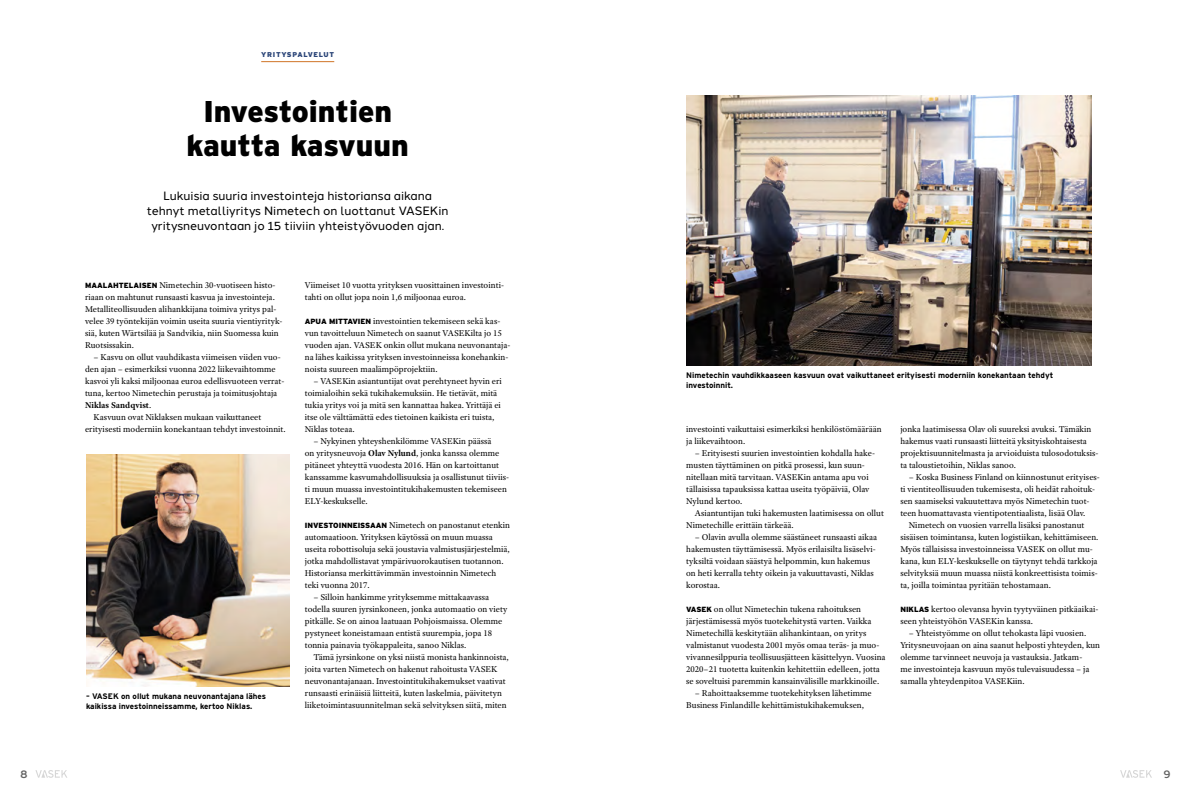
<style>
.page{position:relative;width:1191px;height:794px;background:#fff}
.page>*{position:absolute;margin:0;border:0;box-sizing:border-box;transform-origin:0 0}
.t1{font:900 30px/34px "Interstate";color:#000;text-align:center}
.t2{font:12px/15px "Halcom";color:#000;text-align:center}
.t3{font:500 11px "Halcom";color:#636363}
.t4{font:9px/12px "Adobe Text Pro";color:#000}
.t5{font:700 9px "Adobe Text Pro";color:#000}
.t6{font:700 8px/9.6px "Interstate";color:#000}
.t7{font:900 7px "Interstate";letter-spacing:.1em;color:#2b4578}
.s1{font-family:"Interstate";font-weight:900;font-size:7.5px}
.s2{font-weight:400}
.s3{font-weight:700}
</style>
<div class="page">
<img style="left:686px;top:95px;width:405px;height:270px">
<img style="left:86px;top:454px;width:203px;height:232px">
<hr style="left:261px;top:61px;width:73px;height:1px;background:#d07527">
<svg style="left:35px;top:770px;width:32px;height:8px"></svg>
<svg style="left:1120px;top:770px;width:32px;height:8px"></svg>
<p class="t7" style="left:261px;top:50px;width:75px">YRITYSPALVELUT</p>
<h1 class="t1" style="left:187px;top:94px;width:224px">Investointien kautta kasvuun</h1>
<h2 class="t2" style="left:147px;top:187px;width:303px">Lukuisia suuria investointeja historiansa aikana tehnyt metalliyritys Nimetech on luottanut VASEKin yritysneuvontaan jo 15 tiiviin yhteistyövuoden ajan.</h2>
<p class="t4" style="left:85px;top:279px;width:199px"><span class="s1">MAALAHTELAISEN</span> Nimetechin 30-vuotiseen histo&shy;riaan on mahtunut runsaasti kasvua ja investointeja.<br>Metalliteollisuuden alihankkijana toimiva yritys pal&shy;velee 39 työntekijän voimin useita suuria vientiyrityk&shy;siä, kuten Wärtsilää ja Sandvikia, niin Suomessa kuin Ruotsissakin.</p>
<p class="t4" style="left:94px;top:351px;width:189px">– Kasvu on ollut vauhdikasta viimeisen viiden vuo-</p>
<p class="t4" style="left:85px;top:363px;width:192px">den ajan – esimerkiksi vuonna 2022 liikevaihtomme</p>
<p class="t4" style="left:85px;top:375px;width:201px">kasvoi yli kaksi miljoonaa euroa edellisvuoteen verrat-</p>
<p class="t4" style="left:85px;top:387px;width:194px">tuna, kertoo Nimetechin perustaja ja toimitusjohtaja</p>
<p class="t5" style="left:85px;top:399px;width:68px">Niklas Sandqvist<span class="s2">.</span></p>
<p class="t4" style="left:94px;top:411px;width:169px">Kasvuun ovat Niklaksen mukaan vaikuttaneet</p>
<p class="t4" style="left:85px;top:423px;width:202px">erityisesti moderniin konekantaan tehdyt investoinnit.</p>
<p class="t6" style="left:86px;top:691px;width:182px">– VASEK on ollut mukana neuvonantajana lähes kaikissa investoinneissamme, kertoo Niklas.</p>
<p class="t4" style="left:305px;top:279px;width:201px">Viimeiset 10 vuotta yrityksen vuosittainen investointi&shy;tahti on ollut jopa noin 1,6 miljoonaa euroa.</p>
<p class="t4" style="left:305px;top:315px;width:207px"><span class="s1">APUA MITTAVIEN</span> investointien tekemiseen sekä kas&shy;vun tavoitteluun Nimetech on saanut VASEKilta jo 15 vuoden ajan. VASEK onkin ollut mukana neuvonantaja&shy;na lähes kaikissa yrityksen investoinneissa konehankin&shy;noista suureen maalämpöprojektiin.</p>
<p class="t4" style="left:305px;top:375px;width:199px;text-indent:9px">– VASEKin asiantuntijat ovat perehtyneet hyvin eri toimialoihin sekä tukihakemuksiin. He tietävät, mitä tukia yritys voi ja mitä sen kannattaa hakea. Yrittäjä ei itse ole välttämättä edes tietoinen kaikista eri tuista, Niklas toteaa.</p>
<p class="t4" style="left:305px;top:435px;width:206px;text-indent:9px">– Nykyinen yhteyshenkilömme VASEKin päässä<br>on yritysneuvoja <span class="s3">Olav Nylund</span>, jonka kanssa olemme pitäneet yhteyttä vuodesta 2016. Hän on kartoittanut kanssamme kasvumahdollisuuksia ja osallistunut tiiviis&shy;ti muun muassa investointitukihakemusten tekemiseen ELY-keskukselle.</p>
<p class="t4" style="left:305px;top:519px;width:207px"><span class="s1">INVESTOINNEISSAAN</span> Nimetech on panostanut etenkin automaatioon. Yrityksen käytössä on muun muassa useita robottisoluja sekä joustavia valmistusjärjestelmiä, jotka mahdollistavat ympärivuorokautisen tuotannon.<br>Historiansa merkittävimmän investoinnin Nimetech teki vuonna 2017.</p>
<p class="t4" style="left:305px;top:591px;width:204px;text-indent:9px">– Silloin hankimme yrityksemme mittakaavassa todella suuren jyrsinkoneen, jonka automaatio on viety pitkälle. Se on ainoa laatuaan Pohjoismaissa. Olemme pystyneet koneistamaan entistä suurempia, jopa 18 tonnia painavia työkappaleita, sanoo Niklas.</p>
<p class="t4" style="left:305px;top:651px;width:206px;text-indent:9px">Tämä jyrsinkone on yksi niistä monista hankinnoista, joita varten Nimetech on hakenut rahoitusta VASEK neuvonantajanaan. Investointitukihakemukset vaativat runsaasti erinäisiä liitteitä, kuten laskelmia, päivitetyn liiketoimintasuunnitelman sekä selvityksen siitä, miten</p>
<p class="t6" style="left:686px;top:371px;width:368px">Nimetechin vauhdikkaaseen kasvuun ovat vaikuttaneet erityisesti moderniin konekantaan tehdyt investoinnit.</p>
<p class="t4" style="left:686px;top:423px;width:197px">investointi vaikuttaisi esimerkiksi henkilöstömäärään ja liikevaihtoon.</p>
<p class="t4" style="left:686px;top:447px;width:190px;text-indent:9px">– Erityisesti suurien investointien kohdalla hake&shy;musten täyttäminen on pitkä prosessi, kun suun&shy;nitellaan mitä tarvitaan. VASEKin antama apu voi tällaisissa tapauksissa kattaa useita työpäiviä, Olav Nylund kertoo.</p>
<p class="t4" style="left:686px;top:507px;width:199px;text-indent:9px">Asiantuntijan tuki hakemusten laatimisessa on ollut<br>Nimetechille erittäin tärkeää.</p>
<p class="t4" style="left:686px;top:531px;width:192px;text-indent:9px">– Olavin avulla olemme säästäneet runsaasti aikaa hakemusten täyttämisessä. Myös erilaisilta lisäselvi&shy;tyksiltä voidaan säästyä helpommin, kun hakemus on heti kerralla tehty oikein ja vakuuttavasti, Niklas korostaa.</p>
<p class="t4" style="left:686px;top:603px;width:201px"><span class="s1">VASEK</span> on ollut Nimetechin tukena rahoituksen järjestämisessä myös tuotekehitystä varten. Vaikka Nimetechillä keskitytään alihankintaan, on yritys valmistanut vuodesta 2001 myös omaa teräs- ja muo&shy;vivannesilppuria teollisuusjätteen käsittelyyn. Vuosina 2020–21 tuotetta kuitenkin kehitettiin edelleen, jotta se soveltuisi paremmin kansainvälisille markkinoille.</p>
<p class="t4" style="left:686px;top:687px;width:187px;text-indent:9px">– Rahoittaaksemme tuotekehityksen lähetimme<br>Business Finlandille kehittämistukihakemuksen,</p>
<p class="t4" style="left:900px;top:423px;width:200px">jonka laatimisessa Olav oli suureksi avuksi. Tämäkin hakemus vaati runsaasti liitteitä yksityiskohtaisesta projektisuunnitelmasta ja arvioiduista tulosodotuksis&shy;ta taloustietoihin, Niklas sanoo.</p>
<p class="t4" style="left:909px;top:471px;width:192px">– Koska Business Finland on kiinnostunut erityises-</p>
<p class="t4" style="left:900px;top:483px;width:196px">ti vientiteollisuuden tukemisesta, oli heidät rahoituk-</p>
<p class="t4" style="left:900px;top:495px;width:191px">sen saamiseksi vakuutettava myös Nimetechin tuot-</p>
<p class="t4" style="left:900px;top:507px;width:187px">teen huomattavasta vientipotentiaalista, lisää Olav.</p>
<p class="t4" style="left:909px;top:519px;width:177px">Nimetech on vuosien varrella lisäksi panostanut</p>
<p class="t4" style="left:900px;top:531px;width:200px">sisäisen toimintansa, kuten logistiikan, kehittämiseen.</p>
<p class="t4" style="left:900px;top:543px;width:194px">Myös tällaisissa investoinneissa VASEK on ollut mu-</p>
<p class="t4" style="left:900px;top:555px;width:199px">kana, kun ELY-keskukselle on täytynyt tehdä tarkkoja</p>
<p class="t4" style="left:900px;top:567px;width:199px">selvityksiä muun muassa niistä konkreettisista toimis-</p>
<p class="t4" style="left:900px;top:579px;width:152px">ta, joilla toimintaa pyritään tehostamaan.</p>
<p class="t4" style="left:900px;top:603px;width:199px"><span class="s1">NIKLAS</span> kertoo olevansa hyvin tyytyväinen pitkäaikai&shy;seen yhteistyöhön VASEKin kanssa.</p>
<p class="t4" style="left:900px;top:627px;width:201px;text-indent:9px">– Yhteistyömme on ollut tehokasta läpi vuosien.<br>Yritysneuvojaan on aina saanut helposti yhteyden, kun olemme tarvinneet neuvoja ja vastauksia. Jatkam-<br>me investointeja kasvuun myös tulevaisuudessa – ja samalla yhteydenpitoa VASEKiin.</p>
<p class="t3" style="left:20px;top:765px;width:9px">8</p>
<p class="t3" style="left:1163px;top:765px;width:9px">9</p>
</div>
